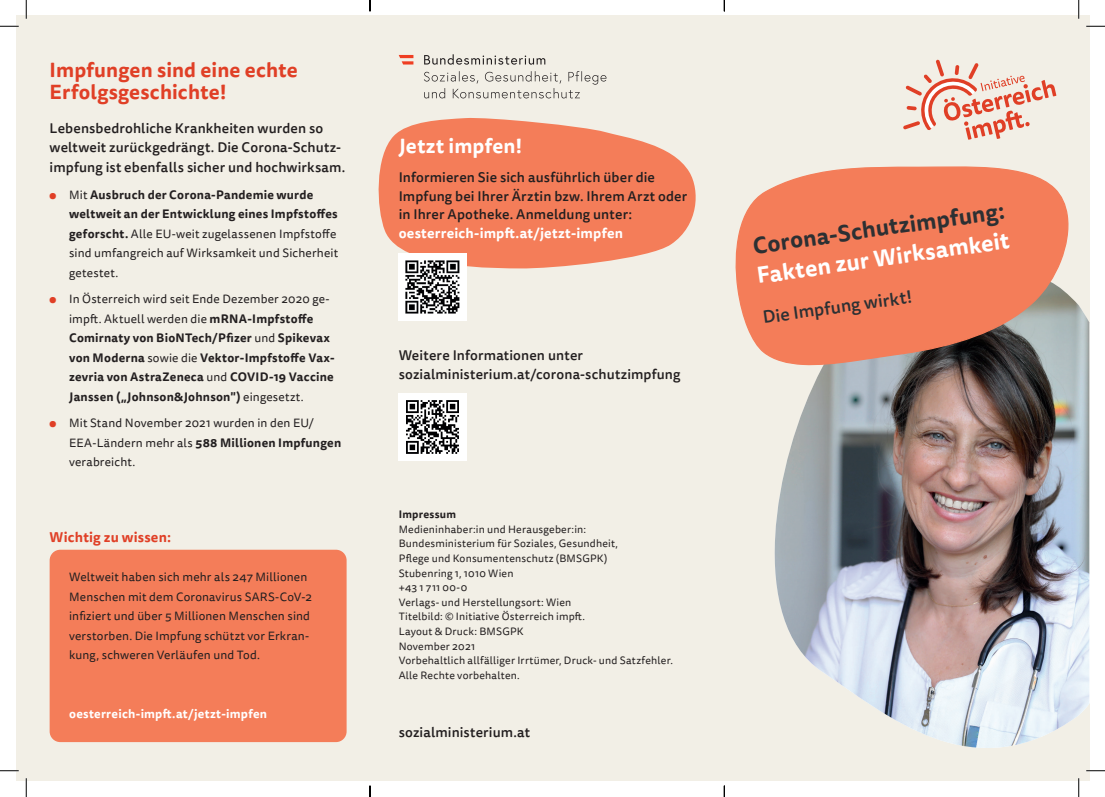
<style>
.page{position:relative;width:1105px;height:797px;background:#fff}
.page>*{position:absolute;margin:0;border:0;box-sizing:border-box;transform-origin:0 0}
.t1{font:700 22.5px "Tisa Sans Pro";color:#2c3033}
.t2{font:700 22.5px "Tisa Sans Pro";color:#fff}
.t3{font:700 20px/22px "Tisa Sans Pro";letter-spacing:.01em;color:#e03f26}
.t4{font:700 20px "Tisa Sans Pro";letter-spacing:.02em;color:#fff}
.t5{font:500 17.5px "Tisa Sans Pro";color:#2c3033}
.t6{font:500 13.75px/18.6px "Tisa Sans Pro";letter-spacing:.01em;color:#231f20}
.t7{font:700 13.75px "Tisa Sans Pro";letter-spacing:.015em;color:#fff}
.t8{font:700 13.75px "Tisa Sans Pro";letter-spacing:.015em;color:#e03f26}
.t9{font:12px/19.5px "Tisa Sans Pro";letter-spacing:.015em;color:#231f20}
.t10{font:700 12px/19.5px "Tisa Sans Pro";letter-spacing:.02em;color:#231f20}
.t11{font:700 12px "Tisa Sans Pro";letter-spacing:.02em;color:#fff}
.t12{font:10.62px/14.6px "Tisa Sans Pro";letter-spacing:.02em;color:#231f20}
.t13{font:700 10.62px "Tisa Sans Pro";letter-spacing:.025em;color:#231f20}
.s1{color:#e03f26}
.s2{font-weight:700}
.s3{font-weight:400;color:#e03f26}
.s4{font-weight:400}
</style>
<div class="page">
<div style="left:16px;top:16px;width:1073px;height:765px;background:#f2efe6"></div>
<svg style="left:378px;top:118px;width:318px;height:152px;fill:#f47d59"></svg>
<img style="left:399px;top:253px;width:67px;height:68px">
<img style="left:399px;top:393px;width:67px;height:68px">
<img style="left:774px;top:309px;width:315px;height:439px">
<svg style="left:903px;top:60px;width:153px;height:80px"></svg>
<svg style="left:424px;top:71px;width:182px;height:27px"></svg>
<svg style="left:424px;top:54px;width:121px;height:11px"></svg>
<svg style="left:399px;top:55px;width:14px;height:9px"></svg>
<svg style="left:774px;top:296px;width:307px;height:79px;background:#919393"></svg>
<svg style="left:735px;top:166px;width:335px;height:200px;background:#e58567"></svg>
<div style="left:50px;top:549px;width:297px;height:193px;background:#f47d59;border-radius:11px"></div>
<svg style="left:0;top:25px;width:19px;height:2px"></svg>
<svg style="left:1086px;top:25px;width:19px;height:2px"></svg>
<svg style="left:0;top:770px;width:19px;height:1px"></svg>
<svg style="left:1086px;top:770px;width:19px;height:1px"></svg>
<svg style="left:25px;top:0;width:2px;height:19px"></svg>
<svg style="left:25px;top:778px;width:2px;height:19px"></svg>
<svg style="left:1078px;top:0;width:1px;height:19px"></svg>
<svg style="left:1078px;top:778px;width:1px;height:19px"></svg>
<svg style="left:369px;top:0;width:2px;height:11px"></svg>
<svg style="left:369px;top:785px;width:2px;height:12px"></svg>
<svg style="left:724px;top:785px;width:1px;height:12px"></svg>
<h2 class="t3" style="left:50px;top:59px;width:250px">Impfungen sind eine echte<br>Erfolgsgeschichte!</h2>
<p class="t6" style="left:50px;top:119px;width:297px;line-height:19.5px">Lebensbedrohliche Krankheiten wurden so weltweit zurückgedrängt. Die Corona-Schutz&shy;impfung ist ebenfalls sicher und hochwirksam.</p>
<p class="t9" style="left:69px;top:185px;width:271px;text-indent:-19px"><span class="s1">●</span> Mit <span class="s2">Ausbruch der Corona-Pandemie wurde weltweit an der Entwicklung eines Impfstoffes geforscht.</span> Alle EU-weit zugelassenen Impfstoffe sind umfangreich auf Wirksamkeit und Sicherheit getestet.</p>
<p class="t10" style="left:69px;top:289px;width:267px;text-indent:-19px"><span class="s3">●</span> <span class="s4">In Österreich wird seit Ende Dezember 2020 ge&shy;impft. Aktuell werden die</span> mRNA-Impfstoffe Comirnaty von BioNTech/Pfizer <span class="s4">und</span> Spikevax von Moderna <span class="s4">sowie die</span> Vektor-Impfstoffe Vax&shy;zevria von AstraZeneca <span class="s4">und</span> COVID-19 Vaccine Janssen („Johnson&amp;Johnson") <span class="s4">eingesetzt.</span></p>
<p class="t9" style="left:69px;top:413px;width:274px;text-indent:-19px"><span class="s1">●</span> Mit Stand November 2021 wurden in den EU/<br>EEA-Ländern mehr als <span class="s2">588 Millionen Imp fungen </span>verabreicht.</p>
<p class="t8" style="left:50px;top:527px;width:123px">Wichtig zu wissen:</p>
<p class="t9" style="left:69px;top:568px;width:244px">Weltweit haben sich mehr als 247 Millionen Menschen mit dem Coronavirus SARS-CoV-2 infiziert und über 5 Millionen Menschen sind verstorben. Die Impfung schützt vor Erkran&shy;kung, schweren Verläufen und Tod.</p>
<p class="t11" style="left:69px;top:704px;width:200px">oesterreich-impft.at/jetzt-impfen</p>
<h2 class="t4" style="left:399px;top:131px;width:125px">Jetzt impfen!</h2>
<p class="t6" style="left:399px;top:168px;width:290px">Informieren Sie sich ausführlich über die<br>Impfung bei Ihrer Ärztin bzw. Ihrem Arzt oder in Ihrer Apotheke. Anmeldung unter:</p>
<p class="t7" style="left:399px;top:223px;width:226px">oesterreich-impft.at/jetzt-impfen</p>
<p class="t6" style="left:399px;top:346px;width:283px">Weitere Informationen unter sozialministerium.at/corona-schutzimpfung</p>
<p class="t13" style="left:399px;top:506px;width:59px">Impressum</p>
<p class="t12" style="left:399px;top:522px;width:276px">Medieninhaber:in und Herausgeber:in:<br>Bundesministerium für Soziales, Gesundheit,<br>Pflege und Konsumentenschutz (BMSGPK)<br>Stubenring 1, 1010 Wien<br>+43 1 711 00-0<br>Verlags- und Herstellungsort: Wien<br>Titelbild: © Initiative Österreich impft.<br>Layout &amp; Druck: BMSGPK<br>November 2021<br>Vorbehaltlich allfälliger Irrtümer, Druck- und Satzfehler.<br>Alle Rechte vorbehalten.</p>
<p class="t6" style="left:399px;top:723px;width:133px">sozialministerium.at</p>
<h1 class="t1" style="left:751px;top:229px;width:256px;rotate:-8deg">Corona-Schutzimpfung:</h1>
<h1 class="t2" style="left:755px;top:259px;width:256px;rotate:-8deg">Fakten zur Wirksamkeit</h1>
<h3 class="t5" style="left:761px;top:305px;width:152px;rotate:-8deg">Die Impfung wirkt!</h3>
</div>
